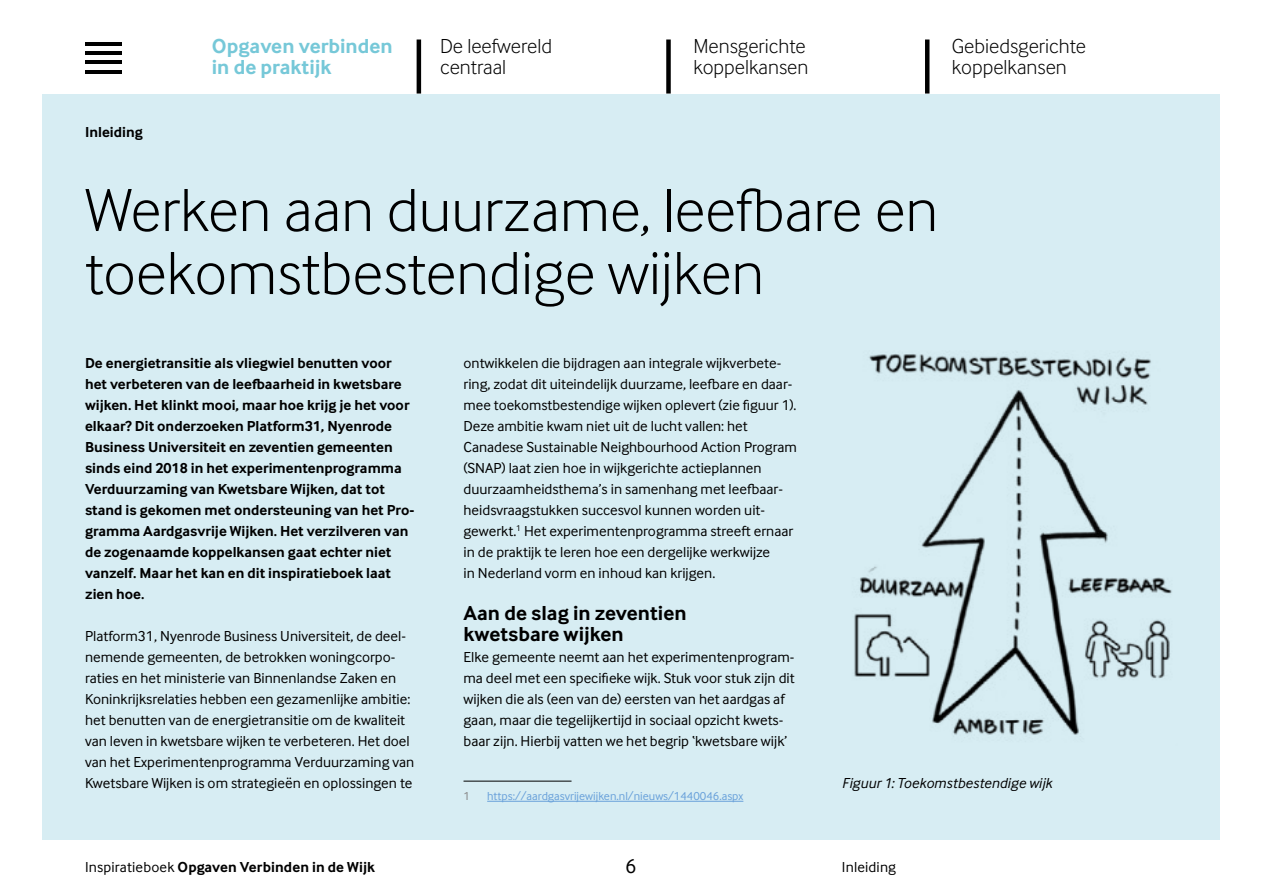
<style>
.page{position:relative;width:1263px;height:893px;background:#fff}
.page>*{position:absolute;margin:0;border:0;box-sizing:border-box;transform-origin:0 0}
.t1{font:300 63px/63px "Inter Face";color:#000}
.t2{font:300 21px/21px "Inter Face";color:#000}
.t3{font:700 21px/21px "Inter Face";color:#000}
.t4{font:700 21px/21px "Inter Face";color:#76c8d8}
.t5{font:21px "Inter Face";color:#000}
.t6{font:15px/21px "Inter Face";color:#000}
.t7{font:700 15px/21px "Inter Face";color:#000}
.t8{font:italic 15px "Inter Face";letter-spacing:.01em;color:#000}
.t9{font:12px "Inter Face";color:#69a1da}
.t10{font:12px "Inter Face";color:#878787}
.s1{font-weight:400}
</style>
<div class="page">
<div style="left:43px;top:94px;width:1177px;height:746px;background:#d7edf3"></div>
<hr style="left:85px;top:42px;width:37px;height:4px;background:#000">
<hr style="left:85px;top:51px;width:37px;height:4px;background:#000">
<hr style="left:85px;top:61px;width:37px;height:3px;background:#000">
<hr style="left:85px;top:70px;width:37px;height:4px;background:#000">
<hr style="left:925px;top:40px;width:4px;height:54px;background:#000">
<div style="left:666px;top:40px;width:5px;height:54px;background:#000"></div>
<hr style="left:417px;top:40px;width:4px;height:54px;background:#000">
<hr style="left:463px;top:781px;width:108px;height:1px;background:#000">
<hr style="left:487px;top:801px;width:256px;height:1px;background:#69a1da">
<img style="left:854px;top:354px;width:318px;height:381px">
<h2 class="t4" style="left:212px;top:35px;width:182px">Opgaven verbinden in de praktijk</h2>
<h2 class="t2" style="left:440px;top:35px;width:113px">De leefwereld centraal</h2>
<h2 class="t2" style="left:693px;top:35px;width:116px">Mensgerichte koppelkansen</h2>
<h2 class="t2" style="left:952px;top:35px;width:135px">Gebiedsgerichte koppelkansen</h2>
<p class="t7" style="left:85px;top:121px;width:59px">Inleiding</p>
<h1 class="t1" style="left:85px;top:178px;width:855px">Werken aan duurzame, leefbare en toekomstbestendige wijken</h1>
<p class="t7" style="left:85px;top:352px;width:331px">De energietransitie als vliegwiel benutten voor het verbeteren van de leefbaarheid in kwetsbare wijken. Het klinkt mooi, maar hoe krijg je het voor elkaar? Dit onderzoeken Platform31, Nyenrode Business Universiteit en zeventien gemeenten sinds eind 2018 in het experimentenprogramma Verduurzaming van Kwetsbare Wijken, dat tot stand is gekomen met ondersteuning van het Pro&shy;gramma Aardgasvrije Wijken. Het verzilveren van de zogenaamde koppelkansen gaat echter niet vanzelf. Maar het kan en dit inspiratieboek laat zien hoe.</p>
<p class="t6" style="left:85px;top:625px;width:331px">Platform31, Nyenrode Business Universiteit, de deel&shy;nemende gemeenten, de betrokken woningcorpo&shy;raties en het ministerie van Binnenlandse Zaken en Koninkrijksrelaties hebben een gezamenlijke ambitie: het benutten van de energietransitie om de kwaliteit van leven in kwetsbare wijken te verbeteren. Het doel van het Experimentenprogramma Verduurzaming van Kwetsbare Wijken is om strategieën en oplossingen te</p>
<p class="t6" style="left:463px;top:352px;width:335px">ontwikkelen die bijdragen aan integrale wijkverbete&shy;ring, zodat dit uiteindelijk duurzame, leefbare en daar&shy;mee toekomstbestendige wijken oplevert (zie figuur 1).<br>Deze ambitie kwam niet uit de lucht vallen: het Canadese Sustainable Neighbourhood Action Program (SNAP) laat zien hoe in wijkgerichte actieplannen duurzaamheidsthema’s in samenhang met leefbaar&shy;heidsvraagstukken succesvol kunnen worden uit&shy;gewerkt.<sup>1</sup> Het experimentenprogramma streeft ernaar in de praktijk te leren hoe een dergelijke werkwijze<br>in Nederland vorm en inhoud kan krijgen.</p>
<h2 class="t3" style="left:463px;top:602px;width:225px">Aan de slag in zeventien kwetsbare wijken</h2>
<p class="t6" style="left:463px;top:646px;width:333px">Elke gemeente neemt aan het experimentenprogram&shy;ma deel met een specifieke wijk. Stuk voor stuk zijn dit wijken die als (een van de) eersten van het aardgas af gaan, maar die tegelijkertijd in sociaal opzicht kwets&shy;baar zijn. Hierbij vatten we het begrip ‘kwetsbare wijk’</p>
<p class="t10" style="left:463px;top:789px;width:8px">1</p>
<p class="t9" style="left:487px;top:789px;width:258px">https://aardgasvrijewijken.nl/nieuws/1440046.aspx</p>
<p class="t7" style="left:85px;top:856px;width:291px"><span class="s1">Inspiratieboek</span> Opgaven Verbinden in de Wijk</p>
<h2 class="t5" style="left:625px;top:854px;width:13px">6</h2>
<p class="t8" style="left:842px;top:774px;width:212px">Figuur 1: Toekomstbestendige wijk</p>
<p class="t6" style="left:842px;top:856px;width:56px">Inleiding</p>
</div>
